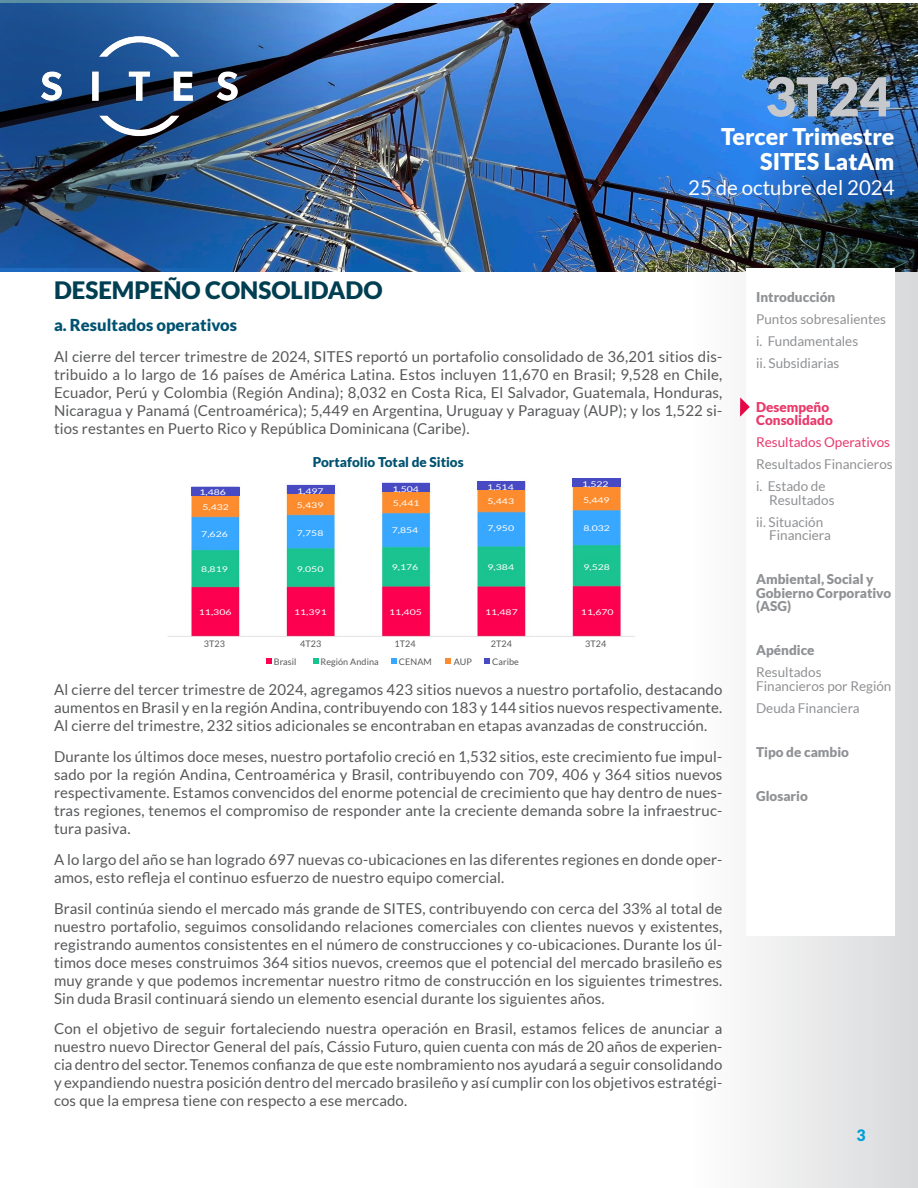
<style>
.page{position:relative;width:918px;height:1188px;background:#fff}
.page>*{position:absolute;margin:0;border:0;box-sizing:border-box;transform-origin:0 0}
.t1{font:900 53.7px "Lato";color:#c7c8cc}
.Cuerpo_de_texto{font:900 24px "Lato";color:#003e52}
.t2{font:900 23.1px/24.9px "Lato";color:#fff;text-align:right}
.t3{font:20.4px "Lato";color:#fff}
.subtitutlo_1{font:900 16.5px "Lato";color:#005271}
.t4{font:900 15.75px "Lato";color:#009fd6}
.Cuerpo_de_texto-2{font:15px/18px "Lato";letter-spacing:.01em;color:#57585a;text-align:justify}
.t5{font:13.5px/22px "Lato";color:#8f9194}
.t6{font:900 13.5px/13.5px "Lato";color:#8f9194}
.subtitutlo_1-2{font:900 13.5px "Lato";color:#005271}
.t7{font:900 13.5px/13.5px "Lato";color:#ea396b}
.t8{font:13.5px "Lato";color:#ea396b}
.Cuerpo_de_texto-3{font:9px "Lato";letter-spacing:.01em;color:#57585a}
.Tabla_footer{font:7.8px "Lato";color:#fff;scale:1.33 1}
</style>
<div class="page">
<img style="left:0;top:3px;width:918px;height:268px">
<img style="left:725px;top:56px;width:193px;height:212px">
<img style="left:0;top:0;width:367px;height:268px">
<div style="left:686px;top:268px;width:232px;height:920px;background:linear-gradient(to right,#fff,#d8d9db)"></div>
<img style="left:31px;top:30px;width:216px;height:117px">
<div style="left:746px;top:268px;width:149px;height:668px;background:#fff"></div>
<svg style="left:740px;top:397px;width:10px;height:20px"></svg>
<img style="left:168px;top:479px;width:467px;height:159px">
<svg style="left:266px;top:658px;width:6px;height:6px"></svg>
<svg style="left:313px;top:658px;width:6px;height:6px"></svg>
<svg style="left:391px;top:658px;width:6px;height:6px"></svg>
<svg style="left:445px;top:658px;width:6px;height:6px"></svg>
<svg style="left:484px;top:658px;width:6px;height:6px"></svg>
<div style="left:201px;top:529px;width:29px;height:18px;background:#38a7ff"></div>
<div style="left:297px;top:528px;width:29px;height:18px;background:#38a7ff"></div>
<div style="left:392px;top:524px;width:29px;height:19px;background:#38a7ff"></div>
<div style="left:488px;top:523px;width:29px;height:19px;background:#38a7ff"></div>
<div style="left:583px;top:523px;width:29px;height:19px;background:#38a7ff"></div>
<div style="left:201px;top:563px;width:29px;height:19px;background:#19c38f"></div>
<div style="left:297px;top:563px;width:29px;height:19px;background:#19c38f"></div>
<div style="left:392px;top:561px;width:29px;height:19px;background:#19c38f"></div>
<div style="left:488px;top:561px;width:29px;height:19px;background:#19c38f"></div>
<div style="left:583px;top:561px;width:27px;height:9px;background:#19c38f"></div>
<div style="left:199px;top:607px;width:34px;height:18px;background:#fc004f"></div>
<div style="left:294px;top:607px;width:34px;height:18px;background:#fc004f"></div>
<div style="left:389px;top:607px;width:34px;height:18px;background:#fc004f"></div>
<div style="left:485px;top:607px;width:34px;height:18px;background:#fc004f"></div>
<div style="left:581px;top:607px;width:34px;height:18px;background:#fc004f"></div>
<div style="left:202px;top:502px;width:27px;height:8px;background:#fd8c2e"></div>
<div style="left:297px;top:500px;width:26px;height:8px;background:#fd8c2e"></div>
<div style="left:393px;top:498px;width:27px;height:8px;background:#fd8c2e"></div>
<div style="left:488px;top:495px;width:26px;height:9px;background:#fd8c2e"></div>
<div style="left:583px;top:494px;width:27px;height:9px;background:#fd8c2e"></div>
<div style="left:191px;top:487px;width:49px;height:8px;background:#484ac3"></div>
<div style="left:287px;top:485px;width:47px;height:9px;background:#484ac3"></div>
<div style="left:382px;top:483px;width:48px;height:9px;background:#484ac3"></div>
<div style="left:477px;top:481px;width:48px;height:9px;background:#484ac3"></div>
<div style="left:572px;top:479px;width:49px;height:8px;background:#484ac3"></div>
<h1 class="t1" style="left:765px;top:65px;width:127px">3T24</h1>
<h3 class="t2" style="left:721px;top:124px;width:175px">Tercer Trimestre<br>SITES LatAm</h3>
<h3 class="t3" style="left:688px;top:176px;width:208px">25 de octubre del 2024</h3>
<p class="Cuerpo_de_texto" style="left:54px;top:276px;width:330px">DESEMPEÑO CONSOLIDADO</p>
<p class="subtitutlo_1" style="left:54px;top:316px;width:185px">a. Resultados operativos</p>
<p class="Cuerpo_de_texto-2" style="left:54px;top:347px;width:670px">Al cierre del tercer trimestre de 2024, SITES reportó un portafolio consolidado de 36,201 sitios dis&shy;tribuido a lo largo de 16 países de América Latina. Estos incluyen 11,670 en Brasil; 9,528 en Chile, Ecuador, Perú y Colombia (Región Andina); 8,032 en Costa Rica, El Salvador, Guatemala, Honduras, Nicaragua y Panamá (Centroamérica); 5,449 en Argentina, Uruguay y Paraguay (AUP); y los 1,522 si&shy;tios restantes en Puerto Rico y República Dominicana (Caribe).</p>
<p class="subtitutlo_1-2" style="left:313px;top:454px;width:152px">Portafolio Total de Sitios</p>
<p class="Tabla_footer" style="left:199px;top:488px;width:21px">1,486</p>
<p class="Tabla_footer" style="left:297px;top:487px;width:21px">1,497</p>
<p class="Tabla_footer" style="left:392px;top:485px;width:21px">1,504</p>
<p class="Tabla_footer" style="left:487px;top:482px;width:21px">1,514</p>
<p class="Tabla_footer" style="left:582px;top:480px;width:21px">1,522</p>
<p class="Tabla_footer" style="left:202px;top:503px;width:21px">5,432</p>
<p class="Tabla_footer" style="left:297px;top:501px;width:21px">5,439</p>
<p class="Tabla_footer" style="left:393px;top:499px;width:21px">5,441</p>
<p class="Tabla_footer" style="left:488px;top:497px;width:21px">5,443</p>
<p class="Tabla_footer" style="left:583px;top:496px;width:21px">5,449</p>
<p class="Tabla_footer" style="left:201px;top:530px;width:21px">7,626</p>
<p class="Tabla_footer" style="left:297px;top:529px;width:21px">7,758</p>
<p class="Tabla_footer" style="left:392px;top:525px;width:21px">7,854</p>
<p class="Tabla_footer" style="left:488px;top:524px;width:21px">7,950</p>
<p class="Tabla_footer" style="left:583px;top:524px;width:21px">8.032</p>
<p class="Tabla_footer" style="left:201px;top:565px;width:21px">8,819</p>
<p class="Tabla_footer" style="left:297px;top:565px;width:21px">9.050</p>
<p class="Tabla_footer" style="left:392px;top:563px;width:21px">9,176</p>
<p class="Tabla_footer" style="left:488px;top:563px;width:21px">9,384</p>
<p class="Tabla_footer" style="left:583px;top:563px;width:21px">9,528</p>
<p class="Tabla_footer" style="left:199px;top:608px;width:26px">11,306</p>
<p class="Tabla_footer" style="left:294px;top:608px;width:26px">11,391</p>
<p class="Tabla_footer" style="left:389px;top:608px;width:26px">11,405</p>
<p class="Tabla_footer" style="left:485px;top:608px;width:26px">11,487</p>
<p class="Tabla_footer" style="left:581px;top:608px;width:26px">11,670</p>
<p class="Cuerpo_de_texto-3" style="left:204px;top:638px;width:23px">3T23</p>
<p class="Cuerpo_de_texto-3" style="left:300px;top:638px;width:23px">4T23</p>
<p class="Cuerpo_de_texto-3" style="left:394px;top:638px;width:23px">1T24</p>
<p class="Cuerpo_de_texto-3" style="left:491px;top:638px;width:23px">2T24</p>
<p class="Cuerpo_de_texto-3" style="left:585px;top:638px;width:23px">3T24</p>
<p class="Cuerpo_de_texto-3" style="left:274px;top:656px;width:24px">Brasil</p>
<p class="Cuerpo_de_texto-3" style="left:320px;top:656px;width:60px">Región Andina</p>
<p class="Cuerpo_de_texto-3" style="left:399px;top:656px;width:34px">CENAM</p>
<p class="Cuerpo_de_texto-3" style="left:454px;top:656px;width:20px">AUP</p>
<p class="Cuerpo_de_texto-3" style="left:492px;top:656px;width:28px">Caribe</p>
<p class="Cuerpo_de_texto-2" style="left:54px;top:681px;width:670px">Al cierre del tercer trimestre de 2024, agregamos 423 sitios nuevos a nuestro portafolio, destacando aumentos en Brasil y en la región Andina, contribuyendo con 183 y 144 sitios nuevos respectivamente.<br>Al cierre del trimestre, 232 sitios adicionales se encontraban en etapas avanzadas de construcción.</p>
<p class="Cuerpo_de_texto-2" style="left:54px;top:748px;width:670px">Durante los últimos doce meses, nuestro portafolio creció en 1,532 sitios, este crecimiento fue impul&shy;sado por la región Andina, Centroamérica y Brasil, contribuyendo con 709, 406 y 364 sitios nuevos respectivamente. Estamos convencidos del enorme potencial de crecimiento que hay dentro de nues&shy;tras regiones, tenemos el compromiso de responder ante la creciente demanda sobre la infraestruc&shy;tura pasiva.</p>
<p class="Cuerpo_de_texto-2" style="left:54px;top:850px;width:670px">A lo largo del año se han logrado 697 nuevas co-ubicaciones en las diferentes regiones en donde oper&shy;amos, esto refleja el continuo esfuerzo de nuestro equipo comercial.</p>
<p class="Cuerpo_de_texto-2" style="left:54px;top:899px;width:670px">Brasil continúa siendo el mercado más grande de SITES, contribuyendo con cerca del 33% al total de nuestro portafolio, seguimos consolidando relaciones comerciales con clientes nuevos y existentes, registrando aumentos consistentes en el número de construcciones y co-ubicaciones. Durante los úl&shy;timos doce meses construimos 364 sitios nuevos, creemos que el potencial del mercado brasileño es muy grande y que podemos incrementar nuestro ritmo de construcción en los siguientes trimestres.<br>Sin duda Brasil continuará siendo un elemento esencial durante los siguientes años.</p>
<p class="Cuerpo_de_texto-2" style="left:54px;top:1020px;width:670px">Con el objetivo de seguir fortaleciendo nuestra operación en Brasil, estamos felices de anunciar a nuestro nuevo Director General del país, Cássio Futuro, quien cuenta con más de 20 años de experien&shy;cia dentro del sector. Tenemos confianza de que este nombramiento nos ayudará a seguir consolidando y expandiendo nuestra posición dentro del mercado brasileño y así cumplir con los objetivos estratégi&shy;cos que la empresa tiene con respecto a ese mercado.</p>
<p class="t6" style="left:756px;top:290px;width:81px">Introducción</p>
<p class="t5" style="left:756px;top:308px;width:131px">Puntos sobresalientes i. Fundamentales<br>ii. Subsidiarias</p>
<p class="t7" style="left:756px;top:400px;width:78px">Desempeño<br>Consolidado</p>
<p class="t8" style="left:756px;top:435px;width:135px">Resultados Operativos</p>
<p class="t5" style="left:756px;top:453px;width:138px">Resultados Financieros i. Estado de</p>
<p class="t5" style="left:756px;top:489px;width:80px;text-indent:13px">Resultados ii. Situación</p>
<p class="t5" style="left:769px;top:524px;width:63px">Financiera</p>
<p class="t6" style="left:756px;top:572px;width:137px">Ambiental, Social y<br>Gobierno Corporativo (ASG)</p>
<p class="t6" style="left:756px;top:643px;width:60px">Apéndice</p>
<p class="t5" style="left:756px;top:666px;width:137px;line-height:13.5px">Resultados<br>Financieros por Región</p>
<p class="t5" style="left:756px;top:697px;width:105px">Deuda Financiera</p>
<p class="t6" style="left:756px;top:745px;width:94px">Tipo de cambio</p>
<p class="t6" style="left:756px;top:789px;width:53px">Glosario</p>
<p class="t4" style="left:856px;top:1126px;width:11px">3</p>
</div>
